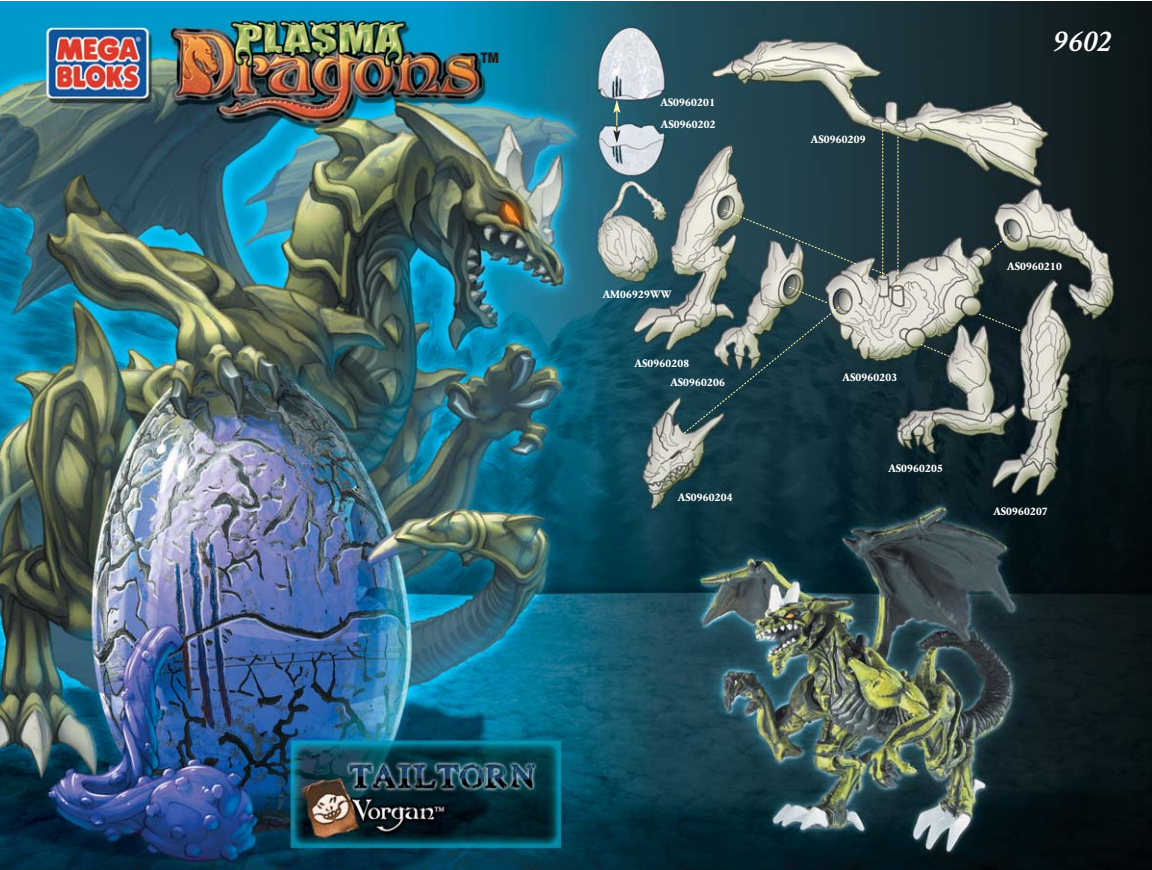
<style>
.page{position:relative;width:1152px;height:870px;background:#fff}
.page>*{position:absolute;margin:0;border:0;box-sizing:border-box;transform-origin:0 0}
.t1{font:italic 500 28.4px "Garamond BE";color:#fff}
.t2{font:900 condensed 14.6px "Helvetica Neue";color:#231f20}
.t3{font:700 10.6px/21.6px "Garamond BE";color:#fff}
</style>
<div class="page">
<img style="left:0;top:1px;width:1152px;height:868px">
<svg style="left:898px;top:136px;width:1px;height:153px"></svg>
<hr style="left:617px;top:110px;width:1px;height:33px;background:#fff9ae">
<svg style="left:613px;top:100px;width:7px;height:13px"></svg>
<svg style="left:613px;top:126px;width:7px;height:17px"></svg>
<svg style="left:985px;top:233px;width:26px;height:22px"></svg>
<svg style="left:723px;top:209px;width:134px;height:55px;background:#3b5358"></svg>
<svg style="left:871px;top:130px;width:18px;height:147px;background:#294043"></svg>
<svg style="left:978px;top:313px;width:43px;height:18px"></svg>
<svg style="left:920px;top:343px;width:30px;height:14px"></svg>
<svg style="left:683px;top:286px;width:157px;height:148px;background:#385257"></svg>
<h2 class="t2" style="left:481px;top:52px;width:19px">TM</h2>
<p class="t3" style="left:660px;top:92px;width:57px">AS0960201<br>AS0960202</p>
<p class="t3" style="left:603px;top:284px;width:70px">AM06929WW</p>
<p class="t3" style="left:670px;top:354px;width:56px;line-height:19px;text-indent:-36px">AS0960208<br>AS0960206</p>
<p class="t3" style="left:678px;top:487px;width:56px">AS0960204</p>
<p class="t3" style="left:811px;top:129px;width:56px">AS0960209</p>
<p class="t3" style="left:843px;top:367px;width:56px">AS0960203</p>
<p class="t3" style="left:888px;top:458px;width:56px">AS0960205</p>
<h1 class="t1" style="left:1053px;top:29px;width:59px">9602</h1>
<p class="t3" style="left:1007px;top:256px;width:56px">AS0960210</p>
<p class="t3" style="left:993px;top:501px;width:56px">AS0960207</p>
</div>
